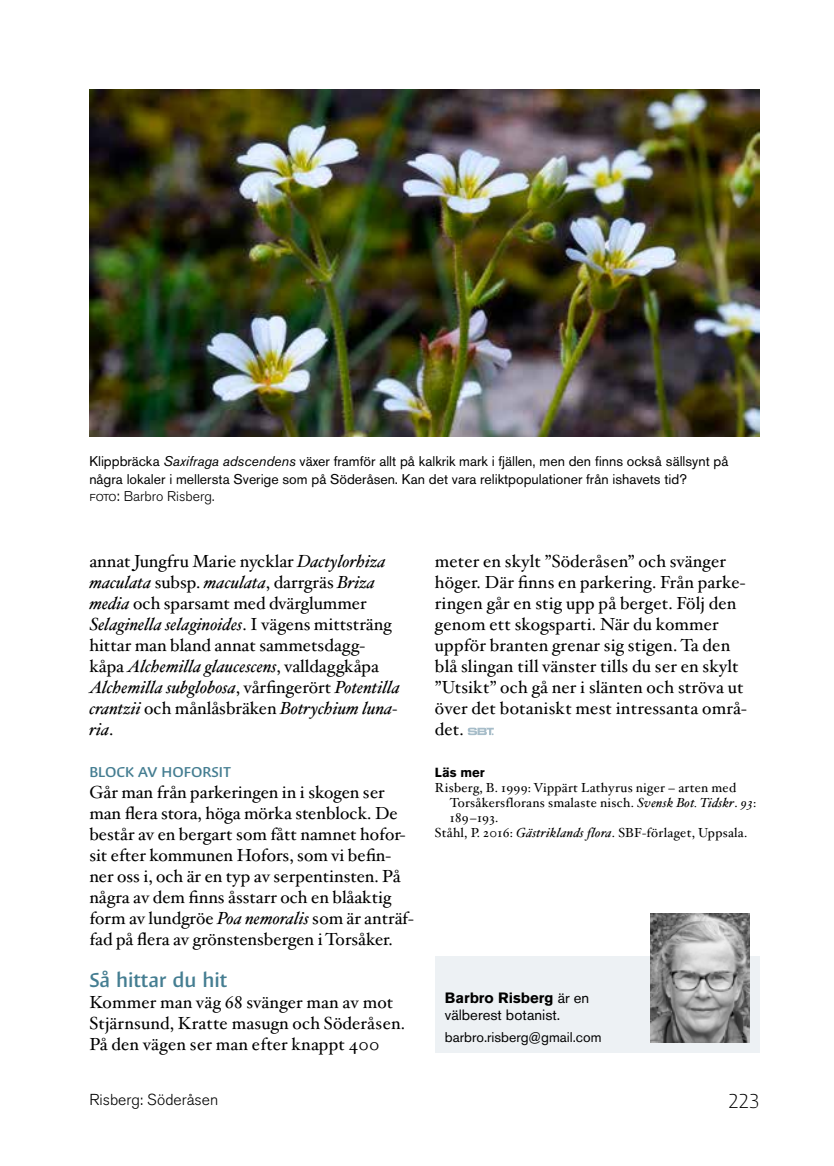
<style>
.page{position:relative;width:834px;height:1166px;background:#fff}
.page>*{position:absolute;margin:0;border:0;box-sizing:border-box;transform-origin:0 0}
.t1{font:600 21px "Massif Pro";color:#447d91}
.t2{font:300 21px "Massif Pro";color:#000}
.t3{font:17.5px/21px "Hoefler Txt";letter-spacing:.01em;color:#000}
.t4{font:300 15.75px "Akzidenz Grotesk Std";color:#000}
.t5{font:14.88px/17.2px "Akzidenz Grotesk Std";color:#000}
.t6{font:600 14.88px "Massif Pro";color:#447d91}
.t7{font:14px/17.2px "Akzidenz Grotesk Std";color:#000}
.t8{font:13.12px "Hoefler Txt";letter-spacing:.02em;color:#000}
.t9{font:700 13.12px "Akzidenz Grotesk Std";color:#000}
.s1{font-style:italic}
.s2{font-weight:300}
.s3{font-weight:300;font-size:15.75px}
.s4{font-weight:700}
</style>
<div class="page">
<svg style="left:467px;top:728px;width:26px;height:7px"></svg>
<img style="left:89px;top:89px;width:670px;height:348px">
<div style="left:435px;top:956px;width:324px;height:96px;background:#edf1f4"></div>
<img style="left:650px;top:913px;width:99px;height:129px">
<p class="t7" style="left:89px;top:453px;width:640px">Klippbräcka <span class="s1">Saxifraga adscendens</span> växer framför allt på kalkrik mark i fjällen, men den finns också sällsynt på några lokaler i mellersta Sverige som på Söderåsen. Kan det vara reliktpopulationer från ishavets tid?<br><span class="s2">foto</span><span class="s3">:</span> <span class="s2">Barbro Risberg.</span></p>
<p class="t3" style="left:89px;top:550px;width:312px">annat Jungfru Marie nycklar <span class="s1">Dactylorhiza maculata</span> subsp. <span class="s1">maculata</span>, darrgräs <span class="s1">Briza media</span> och sparsamt med dvärglummer <span class="s1">Selaginella selaginoides</span>. I vägens mittsträng hittar man bland annat sammetsdagg&shy;kåpa <span class="s1">Alchemilla glaucescens</span>, valldaggkåpa <span class="s1">Alchemilla subglobosa</span>, vårfingerört <span class="s1">Potentilla crantzii</span> och månlåsbräken <span class="s1">Botrychium luna&shy;ria</span>.</p>
<p class="t6" style="left:89px;top:762px;width:143px">BLOCK AV HOFORSIT</p>
<p class="t3" style="left:89px;top:781px;width:326px">Går man från parkeringen in i skogen ser man flera stora, höga mörka stenblock. De består av en bergart som fått namnet hofor&shy;sit efter kommunen Hofors, som vi befin&shy;ner oss i, och är en typ av serpentinsten. På några av dem finns åsstarr och en blåaktig form av lundgröe <span class="s1">Poa nemoralis</span> som är anträf&shy;fad på flera av grönstensbergen i Torsåker.</p>
<p class="t1" style="left:89px;top:966px;width:139px">Så hittar du hit</p>
<p class="t3" style="left:89px;top:991px;width:317px">Kommer man väg 68 svänger man av mot<br>Stjärnsund, Kratte masugn och Söderåsen.<br>På den vägen ser man efter knappt 400</p>
<p class="t3" style="left:435px;top:550px;width:313px">meter en skylt ”Söderåsen” och svänger höger. Där finns en parkering. Från parke&shy;ringen går en stig upp på berget. Följ den genom ett skogsparti. När du kommer uppför branten grenar sig stigen. Ta den blå slingan till vänster tills du ser en skylt ”Utsikt” och gå ner i slänten och ströva ut över det botaniskt mest intressanta områ&shy;det.</p>
<p class="t9" style="left:435px;top:765px;width:51px">Läs mer</p>
<p class="t8" style="left:435px;top:778px;width:302px">Risberg, B. 1999: Vippärt Lathyrus niger – arten med</p>
<p class="t8" style="left:450px;top:793px;width:308px">Torsåkersflorans smalaste nisch. <span class="s1">Svensk Bot. Tidskr</span>. <span class="s1">93</span>:</p>
<p class="t8" style="left:450px;top:808px;width:50px">189–193.</p>
<p class="t8" style="left:435px;top:823px;width:314px">Ståhl, P. 2016: <span class="s1">Gästriklands flora</span>. SBF-förlaget, Uppsala.</p>
<p class="t5" style="left:445px;top:989px;width:146px"><span class="s4">Barbro Risberg</span> är en välberest botanist.</p>
<p class="t7" style="left:445px;top:1029px;width:158px">barbro.risberg@gmail.com</p>
<p class="t4" style="left:89px;top:1090px;width:130px">Risberg: Söderåsen</p>
<p class="t2" style="left:727px;top:1087px;width:33px">223</p>
</div>
